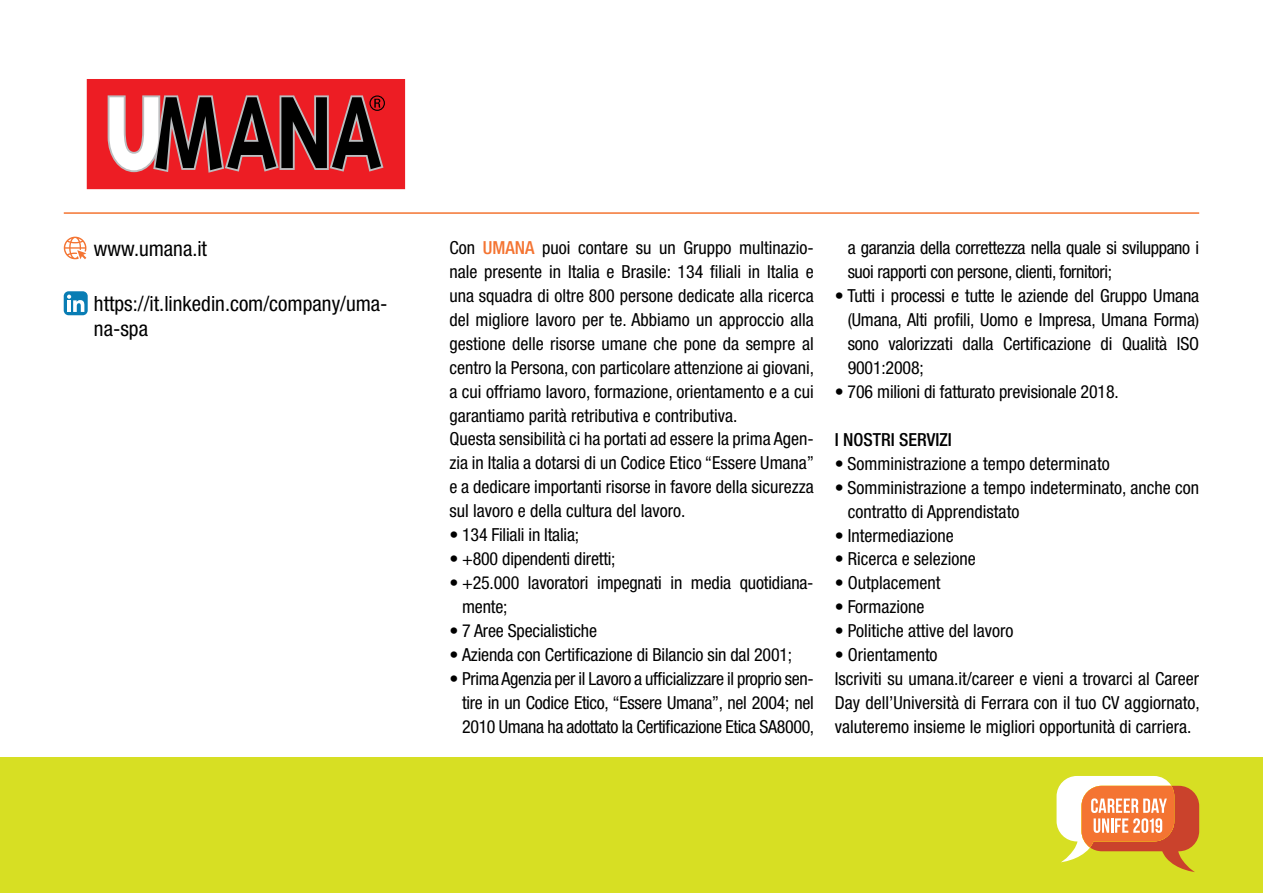
<style>
.page{position:relative;width:1263px;height:893px;background:#fff}
.page>*{position:absolute;margin:0;border:0;box-sizing:border-box;transform-origin:0 0}
.t1{font:condensed 21px/25.2px "Helvetica Neue";color:#000}
.t2{font:condensed 18px/24px "Helvetica Neue";color:#000}
.t3{font:condensed 18px/24px "Helvetica Neue";letter-spacing:-.02em;color:#000}
.t4{font:500 condensed 18px "Helvetica Neue";color:#000}
.s1{font-weight:500;color:#f47432}
</style>
<div class="page">
<div style="left:0;top:757px;width:1263px;height:136px;background:#d7df23"></div>
<svg style="left:1056px;top:776px;width:143px;height:96px"></svg>
<hr style="left:64px;top:212px;width:1135px;height:2px;background:#f47432">
<svg style="left:64px;top:237px;width:22px;height:22px"></svg>
<svg style="left:86px;top:79px;width:320px;height:111px;background:#b4383d"></svg>
<div style="left:64px;top:291px;width:24px;height:24px;background:#097db4;border-radius:5px"></div>
<svg style="left:67px;top:295px;width:17px;height:17px"></svg>
<p class="t1" style="left:94px;top:236px;width:115px">www.umana.it</p>
<p class="t1" style="left:94px;top:291px;width:295px">https://it.linkedin.com/company/uma&shy;na-spa</p>
<p class="t2" style="left:449px;top:235px;width:366px">Con <span class="s1">UMANA</span> puoi contare su un Gruppo multinazio&shy;nale presente in Italia e Brasile: 134 filiali in Italia e una squadra di oltre 800 persone dedicate alla ricerca del migliore lavoro per te. Abbiamo un approccio alla gestione delle risorse umane che pone da sempre al centro la Persona, con particolare attenzione ai giovani, a cui offriamo lavoro, formazione, orientamento e a cui garantiamo parità retributiva e contributiva.<br>Questa sensibilità ci ha portati ad essere la prima Agen&shy;zia in Italia a dotarsi di un Codice Etico “Essere Umana” e a dedicare importanti risorse in favore della sicurezza sul lavoro e della cultura del lavoro.</p>
<p class="t2" style="left:449px;top:523px;width:131px">• 134 Filiali in Italia;</p>
<p class="t2" style="left:449px;top:547px;width:168px">• +800 dipendenti diretti;</p>
<p class="t2" style="left:462px;top:571px;width:353px;text-indent:-13px">• +25.000 lavoratori impegnati in media quotidiana&shy;mente;</p>
<p class="t2" style="left:449px;top:619px;width:149px">• 7 Aree Specialistiche</p>
<p class="t2" style="left:449px;top:643px;width:344px">• Azienda con Certificazione di Bilancio sin dal 2001;</p>
<p class="t2" style="left:462px;top:667px;width:354px;text-align:justify;text-indent:-13px">• PrimaAgenzia per il Lavoro a ufficializzare il proprio sen&shy;tire in un Codice Etico, “Essere Umana”, nel 2004; nel 2010 Umana ha adottato la Certificazione Etica SA8000,</p>
<p class="t3" style="left:848px;top:235px;width:353px">a garanzia della correttezza nella quale si sviluppano i suoi rapporti con persone, clienti, fornitori;</p>
<p class="t2" style="left:848px;top:283px;width:353px;text-align:justify;text-indent:-13px">• Tutti i processi e tutte le aziende del Gruppo Umana (Umana, Alti profili, Uomo e Impresa, Umana Forma) sono valorizzati dalla Certificazione di Qualità ISO 9001:2008;</p>
<p class="t2" style="left:835px;top:379px;width:285px">• 706 milioni di fatturato previsionale 2018.</p>
<p class="t4" style="left:835px;top:428px;width:118px">I NOSTRI SERVIZI</p>
<p class="t2" style="left:835px;top:451px;width:276px">• Somministrazione a tempo determinato</p>
<p class="t2" style="left:848px;top:475px;width:353px;text-indent:-13px">• Somministrazione a tempo indeterminato, anche con contratto di Apprendistato</p>
<p class="t2" style="left:835px;top:523px;width:120px">• Intermediazione</p>
<p class="t2" style="left:835px;top:547px;width:143px">• Ricerca e selezione</p>
<p class="t2" style="left:835px;top:571px;width:107px">• Outplacement</p>
<p class="t2" style="left:835px;top:595px;width:91px">• Formazione</p>
<p class="t2" style="left:835px;top:619px;width:180px">• Politiche attive del lavoro</p>
<p class="t2" style="left:835px;top:643px;width:366px">• Orientamento<br>Iscriviti su umana.it/career e vieni a trovarci al Career Day dell’Università di Ferrara con il tuo CV aggiornato, valuteremo insieme le migliori opportunità di carriera.</p>
</div>
